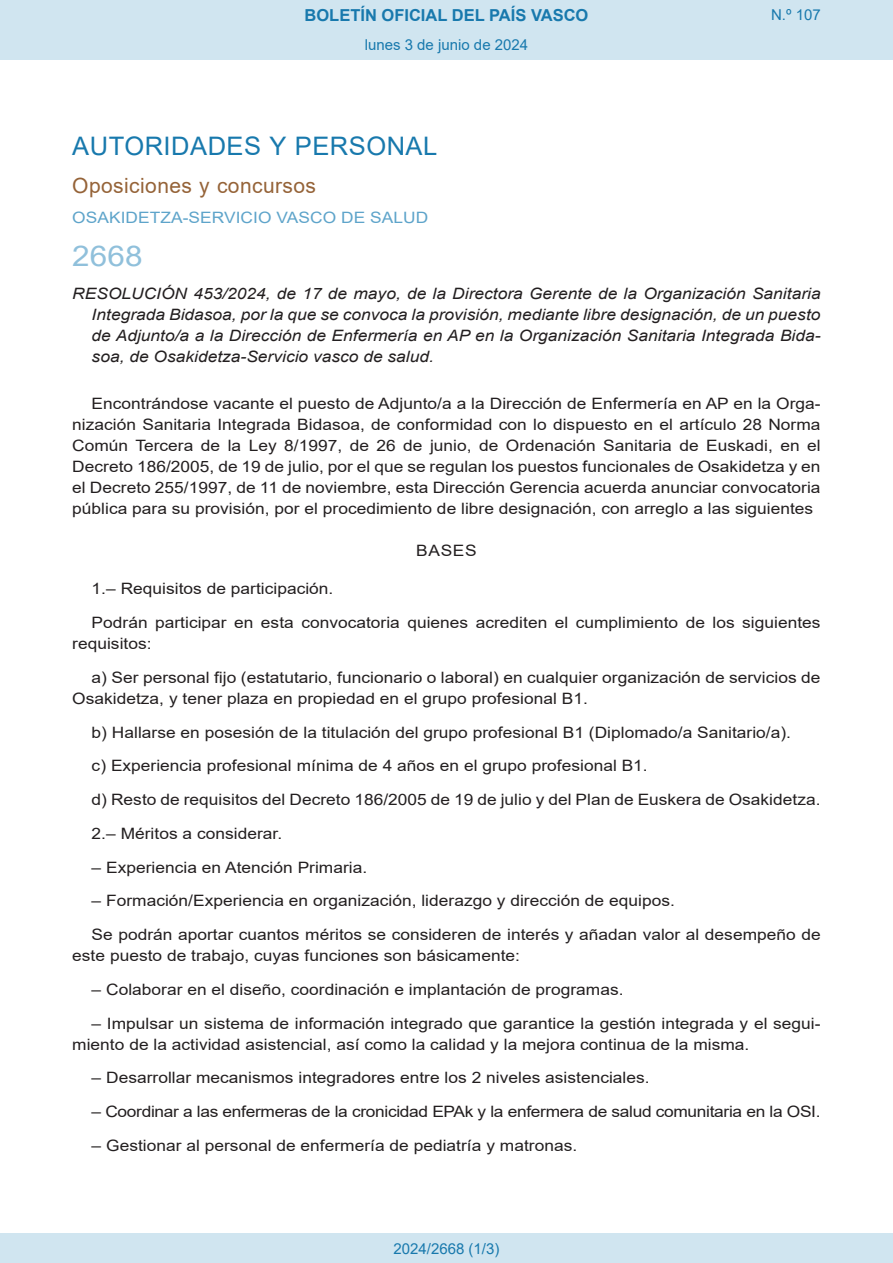
<style>
.page{position:relative;width:893px;height:1263px;background:#fff}
.page>*{position:absolute;margin:0;border:0;box-sizing:border-box;transform-origin:0 0}
.BOPVOrden{font:28.5px "Arial";color:#90c0db;scale:1.11 1}
.BOPVSeccion{font:25.5px "Arial";letter-spacing:.02em;color:#1879ad}
.BOPVSubseccion{font:21px "Arial";letter-spacing:.02em;color:#956338}
.t1{font:700 16.5px "Arial";color:#1879ad}
.BOPVDetalle{font:15.6px/21px "Arial";color:#231f20;scale:1.11 1}
.BOPVTitulo{font:italic 15.6px/21px "Arial";color:#231f20;text-align:justify;scale:1.11 1}
.BOPVDetalle-2{font:15.6px "Arial";letter-spacing:-.02em;color:#231f20;scale:1.11 1}
.BOPVOrganismo{font:15.6px "Arial";letter-spacing:.005em;color:#5ea4ca;scale:1.11 1}
.BOPVClave{font:15.6px "Arial";letter-spacing:.035em;color:#231f20;scale:1.11 1}
.Paginacion_Centro{font:15px "Arial";color:#1879ad}
</style>
<div class="page">
<div style="left:0;top:0;width:893px;height:60px;background:#d0e5f0"></div>
<div style="left:0;top:1233px;width:893px;height:30px;background:#d0e5f0"></div>
<p class="t1" style="left:305px;top:3px;width:285px">BOLETÍN OFICIAL DEL PAÍS VASCO</p>
<p class="Paginacion_Centro" style="left:365px;top:35px;width:165px">lunes 3 de junio de 2024</p>
<p class="Paginacion_Centro" style="left:771px;top:5px;width:51px">N.º 107</p>
<p class="BOPVSeccion" style="left:72px;top:128px;width:366px">AUTORIDADES Y PERSONAL</p>
<p class="BOPVSubseccion" style="left:72px;top:171px;width:245px">Oposiciones y concursos</p>
<p class="BOPVOrganismo" style="left:72px;top:207px;width:322px">OSAKIDETZA-SERVICIO VASCO DE SALUD</p>
<p class="BOPVOrden" style="left:72px;top:236px;width:65px">2668</p>
<p class="BOPVTitulo" style="left:92px;top:284px;width:658px;text-indent:-19px">RESOLUCIÓN 453/2024, de 17 de mayo, de la Directora Gerente de la Organización Sanitaria Integrada Bidasoa, por la que se convoca la provisión, mediante libre designación, de un puesto de Adjunto/a a la Dirección de Enfermería en AP en la Organización Sanitaria Integrada Bida&shy;soa, de Osakidetza-Servicio vasco de salud.</p>
<p class="BOPVDetalle" style="left:72px;top:393px;width:676px;text-align:justify;text-indent:19px">Encontrándose vacante el puesto de Adjunto/a a la Dirección de Enfermería en AP en la Orga&shy;nización Sanitaria Integrada Bidasoa, de conformidad con lo dispuesto en el artículo 28 Norma Común Tercera de la Ley 8/1997, de 26 de junio, de Ordenación Sanitaria de Euskadi, en el Decreto 186/2005, de 19 de julio, por el que se regulan los puestos funcionales de Osakidetza y en el Decreto 255/1997, de 11 de noviembre, esta Dirección Gerencia acuerda anunciar convocatoria pública para su provisión, por el procedimiento de libre designación, con arreglo a las siguientes</p>
<p class="BOPVClave" style="left:416px;top:540px;width:56px">BASES</p>
<p class="BOPVDetalle" style="left:92px;top:578px;width:219px">1.– Requisitos de participación.</p>
<p class="BOPVDetalle" style="left:72px;top:612px;width:676px;text-indent:19px">Podrán participar en esta convocatoria quienes acrediten el cumplimiento de los siguientes requisitos:</p>
<p class="BOPVDetalle" style="left:72px;top:667px;width:676px;text-indent:19px">a) Ser personal fijo (estatutario, funcionario o laboral) en cualquier organización de servicios de<br>Osakidetza, y tener plaza en propiedad en el grupo profesional B1.</p>
<p class="BOPVDetalle" style="left:92px;top:721px;width:632px">b) Hallarse en posesión de la titulación del grupo profesional B1 (Diplomado/a Sanitario/a).</p>
<p class="BOPVDetalle" style="left:92px;top:755px;width:503px">c) Experiencia profesional mínima de 4 años en el grupo profesional B1.</p>
<p class="BOPVDetalle" style="left:92px;top:789px;width:658px">d) Resto de requisitos del Decreto 186/2005 de 19 de julio y del Plan de Euskera de Osakidetza.</p>
<p class="BOPVDetalle" style="left:92px;top:823px;width:173px">2.– Méritos a considerar.</p>
<p class="BOPVDetalle" style="left:92px;top:856px;width:250px">– Experiencia en Atención Primaria.</p>
<p class="BOPVDetalle" style="left:92px;top:890px;width:527px">– Formación/Experiencia en organización, liderazgo y dirección de equipos.</p>
<p class="BOPVDetalle" style="left:72px;top:924px;width:676px;text-indent:19px">Se podrán aportar cuantos méritos se consideren de interés y añadan valor al desempeño de este puesto de trabajo, cuyas funciones son básicamente:</p>
<p class="BOPVDetalle" style="left:92px;top:979px;width:481px">– Colaborar en el diseño, coordinación e implantación de programas.</p>
<p class="BOPVDetalle" style="left:72px;top:1012px;width:676px;text-indent:19px">– Impulsar un sistema de información integrado que garantice la gestión integrada y el segui&shy;miento de la actividad asistencial, así como la calidad y la mejora continua de la misma.</p>
<p class="BOPVDetalle" style="left:92px;top:1067px;width:504px">– Desarrollar mecanismos integradores entre los 2 niveles asistenciales.</p>
<p class="BOPVDetalle-2" style="left:92px;top:1101px;width:658px">– Coordinar a las enfermeras de la cronicidad EPAk y la enfermera de salud comunitaria en la OSI.</p>
<p class="BOPVDetalle" style="left:92px;top:1135px;width:439px">– Gestionar al personal de enfermería de pediatría y matronas.</p>
<p class="Paginacion_Centro" style="left:393px;top:1238px;width:107px">2024/2668 (1/3)</p>
</div>
